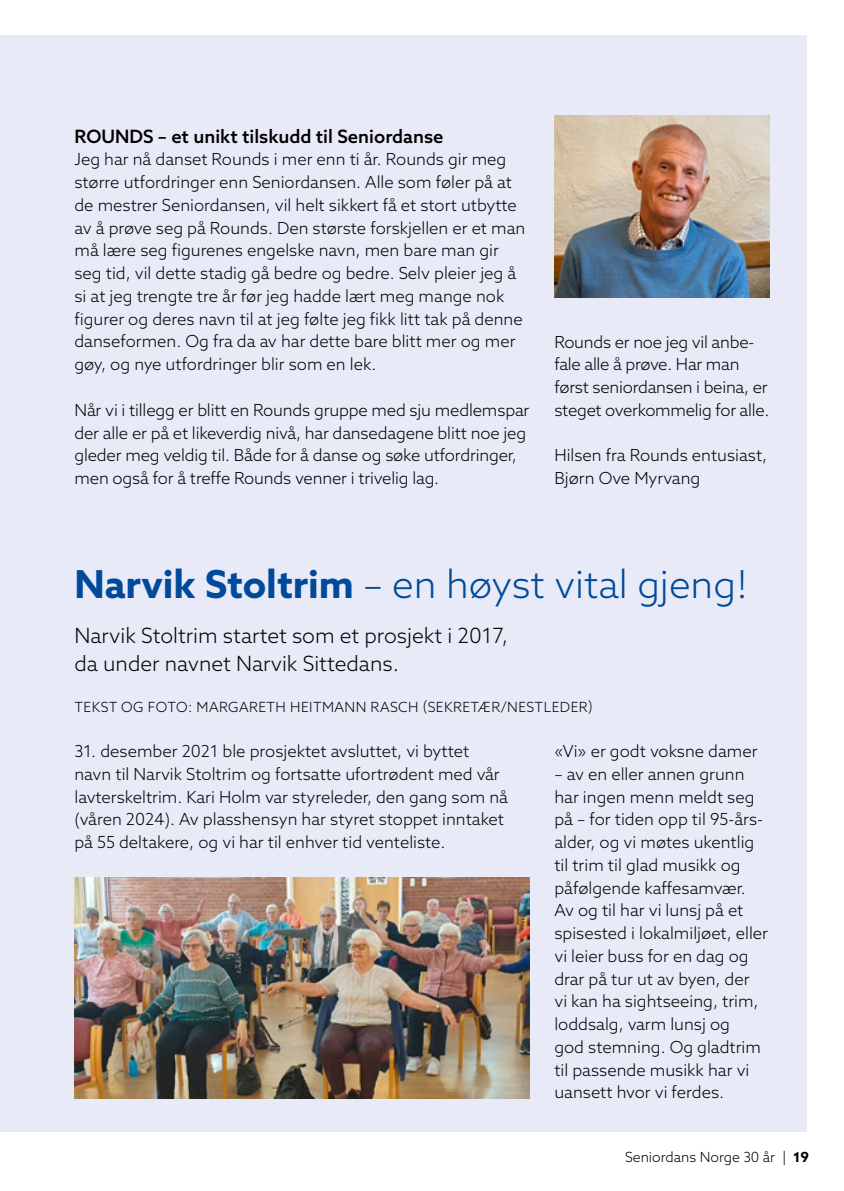
<style>
.page{position:relative;width:844px;height:1191px;background:#fff}
.page>*{position:absolute;margin:0;border:0;box-sizing:border-box;transform-origin:0 0}
.t1{font:300 38.5px "Azo Sans";color:#004a9a}
.t2{font:300 21px/28px "Azo Sans";color:#000}
.t3{font:500 18.38px "Azo Sans";color:#000}
.t4{font:300 16.62px/22.8px "Azo Sans";color:#000}
.t5{font:300 14px "Azo Sans";letter-spacing:.03em;color:#000}
.t6{font:300 14px "Azo Sans";color:#000}
.s1{font-weight:700}
</style>
<div class="page">
<div style="left:0;top:35px;width:806px;height:1096px;background:#e9eaf7"></div>
<img style="left:74px;top:877px;width:455px;height:221px">
<img style="left:554px;top:115px;width:215px;height:182px">
<p class="t3" style="left:74px;top:124px;width:370px">ROUNDS – et unikt tilskudd til Seniordanse</p>
<p class="t4" style="left:74px;top:148px;width:452px">Jeg har nå danset Rounds i mer enn ti år. Rounds gir meg større utfordringer enn Seniordansen. Alle som føler på at de mestrer Seniordansen, vil helt sikkert få et stort utbytte av å prøve seg på Rounds. Den største forskjellen er et man må lære seg figurenes engelske navn, men bare man gir seg tid, vil dette stadig gå bedre og bedre. Selv pleier jeg å si at jeg trengte tre år før jeg hadde lært meg mange nok figurer og deres navn til at jeg følte jeg fikk litt tak på denne danseformen. Og fra da av har dette bare blitt mer og mer gøy, og nye utfordringer blir som en lek.</p>
<p class="t4" style="left:74px;top:398px;width:456px">Når vi i tillegg er blitt en Rounds gruppe med sju medlemspar der alle er på et likeverdig nivå, har dansedagene blitt noe jeg gleder meg veldig til. Både for å danse og søke utfordringer, men også for å treffe Rounds venner i trivelig lag.</p>
<p class="t4" style="left:554px;top:330px;width:216px">Rounds er noe jeg vil anbe&shy;fale alle å prøve. Har man først seniordansen i beina, er steget overkommelig for alle.</p>
<p class="t4" style="left:554px;top:444px;width:214px">Hilsen fra Rounds entusiast,<br>Bjørn Ove Myrvang</p>
<h1 class="t1" style="left:74px;top:560px;width:675px"><span class="s1">Narvik Stoltrim</span> – en høyst vital gjeng!</h1>
<p class="t2" style="left:74px;top:622px;width:435px">Narvik Stoltrim startet som et prosjekt i 2017, da under navnet Narvik Sittedans.</p>
<p class="t5" style="left:74px;top:698px;width:519px">TEKST OG FOTO: MARGARETH HEITMANN RASCH (SEKRETÆR/NESTLEDER)</p>
<p class="t4" style="left:74px;top:739px;width:435px">31. desember 2021 ble prosjektet avsluttet, vi byttet navn til Narvik Stoltrim og fortsatte ufortrødent med vår lavterskeltrim. Kari Holm var styreleder, den gang som nå (våren 2024). Av plasshensyn har styret stoppet inntaket på 55 deltakere, og vi har til enhver tid venteliste.</p>
<p class="t4" style="left:554px;top:739px;width:205px">«Vi» er godt voksne damer</p>
<p class="t4" style="left:554px;top:762px;width:215px">– av en eller annen grunn har ingen menn meldt seg på – for tiden opp til 95-års&shy;alder, og vi møtes ukentlig til trim til glad musikk og påfølgende kaffesamvær.<br>Av og til har vi lunsj på et spisested i lokalmiljøet, eller vi leier buss for en dag og drar på tur ut av byen, der<br>vi kan ha sightseeing, trim, loddsalg, varm lunsj og<br>god stemning. Og gladtrim til passende musikk har vi uansett hvor vi ferdes.</p>
<p class="t6" style="left:625px;top:1148px;width:186px">Seniordans Norge 30 år | <span class="s1">19</span></p>
</div>
